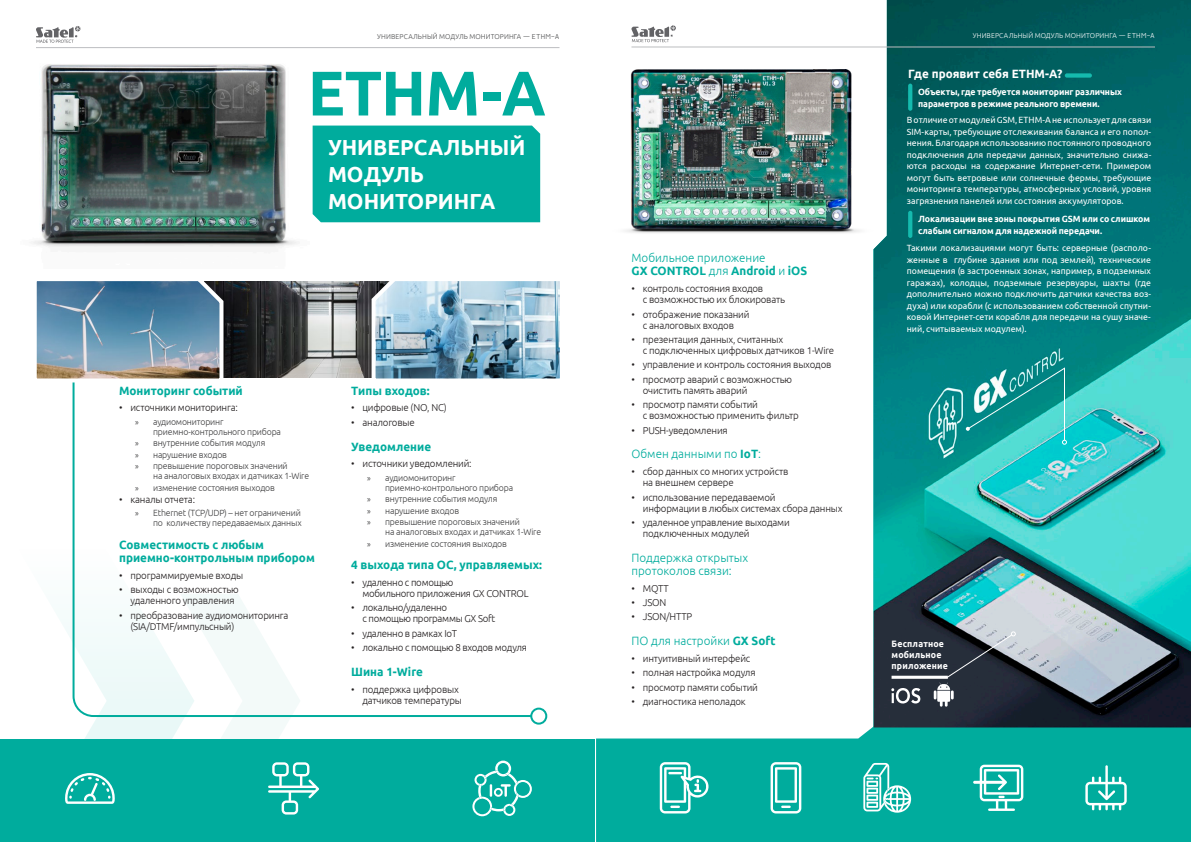
<style>
.page{position:relative;width:1191px;height:842px;background:#fff}
.page>*{position:absolute;margin:0;border:0;box-sizing:border-box;transform-origin:0 0}
.t1{font:700 63px "Ubuntu";color:#00ac9d}
.t2{font:700 21.8px/27.2px "Ubuntu";color:#fff}
.t3{font:700 12px/13px "Ubuntu";color:#00ac9d}
.t4{font:300 12px/13px "Ubuntu";color:#00ac9d}
.t5{font:700 12px "Ubuntu";color:#fff}
.t6{font:300 10px/11px "Ubuntu";letter-spacing:-.02em;color:#231f20}
.t7{font:700 9.2px/10.9px "Ubuntu";letter-spacing:.02em;color:#fff;scale:.95 1}
.t8{font:9px/11.5px "Ubuntu";color:#fff;text-align:justify}
.t9{font:300 9px/11.4px "Ubuntu";letter-spacing:-.02em;color:#3e3e3f}
.t10{font:700 9px/12px "Ubuntu";letter-spacing:-.01em;color:#fff}
.t11{font:300 7px "Ubuntu";letter-spacing:.015em;color:#4b4c4d}
.t12{font:300 7px "Ubuntu";letter-spacing:.015em;color:#fff}
.s1{font-family:"Vision";font-size:8px}
.s2{font-family:"Myriad Pro";font-weight:400}
.s3{font-weight:700}
</style>
<div class="page">
<svg style="left:36px;top:26px;width:44px;height:17px"></svg>
<hr style="left:36px;top:47px;width:523px;height:1px;background:#bcbdc0">
<svg style="left:60px;top:619px;width:120px;height:120px"></svg>
<div style="left:0;top:739px;width:595px;height:103px;background:#00ac9d"></div>
<img style="left:33px;top:64px;width:302px;height:183px">
<svg style="left:65px;top:773px;width:50px;height:31px"></svg>
<svg style="left:180px;top:718px;width:139px;height:96px"></svg>
<svg style="left:472px;top:761px;width:60px;height:55px"></svg>
<svg style="left:72px;top:384px;width:462px;height:334px"></svg>
<div style="left:530px;top:708px;width:17px;height:17px;border:2px solid #00ac9d;border-radius:50%"></div>
<div style="left:313px;top:126px;width:227px;height:96px;background:#00ac9d"></div>
<img style="left:36px;top:281px;width:524px;height:103px">
<div style="left:596px;top:727px;width:595px;height:115px;background:#00ac9d"></div>
<img style="left:873px;top:0;width:318px;height:727px">
<svg style="left:660px;top:762px;width:49px;height:51px"></svg>
<svg style="left:770px;top:762px;width:31px;height:51px"></svg>
<svg style="left:973px;top:765px;width:50px;height:46px"></svg>
<svg style="left:1085px;top:765px;width:41px;height:45px"></svg>
<svg style="left:863px;top:763px;width:48px;height:50px"></svg>
<svg style="left:965px;top:366px;width:102px;height:79px;background:#28a4a0"></svg>
<svg style="left:933px;top:631px;width:82px;height:76px;background:#424853"></svg>
<svg style="left:891px;top:688px;width:29px;height:16px"></svg>
<hr style="left:891px;top:676px;width:56px;height:3px;background:#fff">
<img style="left:625px;top:70px;width:235px;height:163px">
<svg style="left:631px;top:25px;width:45px;height:17px"></svg>
<hr style="left:631px;top:47px;width:524px;height:1px;background:#bcbdc0">
<svg style="left:908px;top:84px;width:4px;height:27px"></svg>
<hr style="left:908px;top:211px;width:4px;height:27px;background:#15baae;border-radius:2px">
<div style="left:1064px;top:73px;width:28px;height:5px;background:#15baae;border-radius:2px"></div>
<p class="t11" style="left:377px;top:32px;width:184px">УНИВЕРСАЛЬНЫЙ МОДУЛЬ МОНИТОРИНГА <span class="s1">— ETHM-A</span></p>
<h1 class="t1" style="left:308px;top:55px;width:239px">ETHM-A</h1>
<h2 class="t2" style="left:328px;top:133px;width:199px">УНИВЕРСАЛЬНЫЙ<br>МОДУЛЬ<br>МОНИТОРИНГА</h2>
<p class="t3" style="left:119px;top:384px;width:125px">Мониторинг событий</p>
<p class="t6" style="left:119px;top:402px;width:120px">• источники мониторинга:</p>
<p class="t9" style="left:153px;top:416px;width:129px;line-height:10px;text-indent:-18px"><span class="s2">»</span> аудиомониторинг приемно-контрольного прибора</p>
<p class="t9" style="left:135px;top:437px;width:154px"><span class="s2">»</span> внутренние события модуля<br><span class="s2">»</span> нарушение входов<br><span class="s2">»</span> превышение пороговых значений</p>
<p class="t9" style="left:135px;top:470px;width:175px;text-indent:18px">на аналоговых входах и датчиках 1-Wire <span class="s2">»</span> изменение состояния выходов</p>
<p class="t6" style="left:119px;top:494px;width:77px">• каналы отчета:</p>
<p class="t9" style="left:135px;top:508px;width:168px;line-height:10px;text-align:right"><span class="s2">»</span> Ethernet (TCP/UDP) – нет ограничений по количеству передаваемых данных</p>
<p class="t3" style="left:119px;top:538px;width:197px">Совместимость с любым приемно-контрольным прибором</p>
<p class="t6" style="left:119px;top:570px;width:126px">• программируемые входы</p>
<p class="t6" style="left:130px;top:584px;width:110px;text-indent:-11px">• выходы с возможностью удаленного управления</p>
<p class="t6" style="left:130px;top:609px;width:159px;text-indent:-11px">• преобразование аудиомониторинга (SIA/DTMF/импульсный)</p>
<p class="t3" style="left:351px;top:384px;width:80px">Типы входов:</p>
<p class="t6" style="left:351px;top:402px;width:97px">• цифровые (NO, NC)</p>
<p class="t6" style="left:351px;top:416px;width:65px">• аналоговые</p>
<p class="t3" style="left:351px;top:440px;width:81px">Уведомление</p>
<p class="t6" style="left:351px;top:458px;width:122px">• источники уведомлений:</p>
<p class="t9" style="left:385px;top:472px;width:129px;line-height:10px;text-indent:-18px"><span class="s2">»</span> аудиомониторинг приемно-контрольного прибора</p>
<p class="t9" style="left:367px;top:493px;width:154px"><span class="s2">»</span> внутренние события модуля<br><span class="s2">»</span> нарушение входов<br><span class="s2">»</span> превышение пороговых значений</p>
<p class="t9" style="left:367px;top:526px;width:175px;text-indent:18px">на аналоговых входах и датчиках 1-Wire <span class="s2">»</span> изменение состояния выходов</p>
<p class="t3" style="left:351px;top:558px;width:192px">4 выхода типа OC, управляемых:</p>
<p class="t6" style="left:362px;top:577px;width:167px;text-indent:-11px">• удаленно с помощью<br>мобильного приложения GX CONTROL</p>
<p class="t6" style="left:362px;top:602px;width:134px;text-indent:-11px">• локально/удаленно<br>с помощью программы GX Soft</p>
<p class="t6" style="left:351px;top:628px;width:107px">• удаленно в рамках IoT</p>
<p class="t6" style="left:351px;top:642px;width:177px">• локально с помощью 8 входов модуля</p>
<p class="t3" style="left:351px;top:665px;width:73px">Шина 1-Wire</p>
<p class="t6" style="left:362px;top:683px;width:101px;text-indent:-11px">• поддержка цифровых датчиков температуры</p>
<p class="t4" style="left:631px;top:251px;width:177px">Мобильное приложение<br><span class="s3">GX CONTROL</span> для <span class="s3">Android</span> и <span class="s3">iOS</span></p>
<p class="t6" style="left:643px;top:283px;width:144px;text-indent:-11px">• контроль состояния входов<br>с возможностью их блокировать</p>
<p class="t6" style="left:631px;top:308px;width:119px;text-align:center">• отображение показаний с аналоговых входов</p>
<p class="t6" style="left:643px;top:334px;width:193px;text-indent:-11px">• презентация данных, считанных<br>с подключенных цифровых датчиков 1-Wire</p>
<p class="t6" style="left:631px;top:359px;width:201px">• управление и контроль состояния выходов</p>
<p class="t6" style="left:643px;top:373px;width:151px;text-indent:-11px">• просмотр аварий с возможностью очистить память аварий</p>
<p class="t6" style="left:643px;top:399px;width:157px;text-indent:-11px">• просмотр памяти событий<br>с возможностью применить фильтр</p>
<p class="t6" style="left:631px;top:424px;width:98px">• PUSH-уведомления</p>
<p class="t4" style="left:631px;top:447px;width:131px">Обмен данными по <span class="s3">IoT</span>:</p>
<p class="t6" style="left:643px;top:466px;width:147px;text-indent:-11px">• сбор данных со многих устройств на внешнем сервере</p>
<p class="t6" style="left:643px;top:491px;width:201px;text-indent:-11px">• использование передаваемой<br>информации в любых системах сбора данных</p>
<p class="t6" style="left:643px;top:517px;width:148px;text-indent:-11px">• удаленное управление выходами подключенных модулей</p>
<p class="t4" style="left:631px;top:551px;width:118px">Поддержка открытых протоколов связи:</p>
<p class="t6" style="left:631px;top:582px;width:39px">• MQTT</p>
<p class="t6" style="left:631px;top:597px;width:36px">• JSON</p>
<p class="t6" style="left:631px;top:611px;width:62px">• JSON/HTTP</p>
<p class="t4" style="left:631px;top:634px;width:145px">ПО для настройки <span class="s3">GX Soft</span></p>
<p class="t6" style="left:631px;top:653px;width:120px">• интуитивный интерфейс</p>
<p class="t6" style="left:631px;top:667px;width:125px">• полная настройка модуля</p>
<p class="t6" style="left:631px;top:681px;width:128px">• просмотр памяти событий</p>
<p class="t6" style="left:631px;top:696px;width:116px">• диагностика неполадок</p>
<p class="t12" style="left:972px;top:31px;width:184px">УНИВЕРСАЛЬНЫЙ МОДУЛЬ МОНИТОРИНГА <span class="s1">— ETHM-A</span></p>
<p class="t5" style="left:908px;top:67px;width:156px">Где проявит себя ETHM-A?</p>
<p class="t10" style="left:918px;top:85px;width:205px">Объекты, где требуется мониторинг различных параметров в режиме реального времени.</p>
<p class="t8" style="left:906px;top:114px;width:246px">В отличие от модулей GSM, ETHM-A не использует для связи SIM-карты, требующие отслеживания баланса и его попол&shy;нения. Благодаря использованию постоянного проводного подключения для передачи данных, значительно снижа&shy;ются расходы на содержание Интернет-сети. Примером могут быть ветровые или солнечные фермы, требующие мониторинга температуры, атмосферных условий, уровня загрязнения панелей или состояния аккумуляторов.</p>
<p class="t10" style="left:918px;top:213px;width:233px">Локализации вне зоны покрытия GSM или со слишком слабым сигналом для надежной передачи.</p>
<p class="t8" style="left:906px;top:242px;width:246px">Такими локализациями могут быть: серверные (располо&shy;женные в глубине здания или под землей), технические помещения (в застроенных зонах, например, в подземных гаражах), колодцы, подземные резервуары, шахты (где дополнительно можно подключить датчики качества воз&shy;духа) или корабли (с использованием собственной спутни&shy;ковой Интернет-сети корабля для передачи на сушу значе&shy;ний, считываемых модулем).</p>
<p class="t7" style="left:891px;top:638px;width:61px">Бесплатное мобильное приложение</p>
</div>
